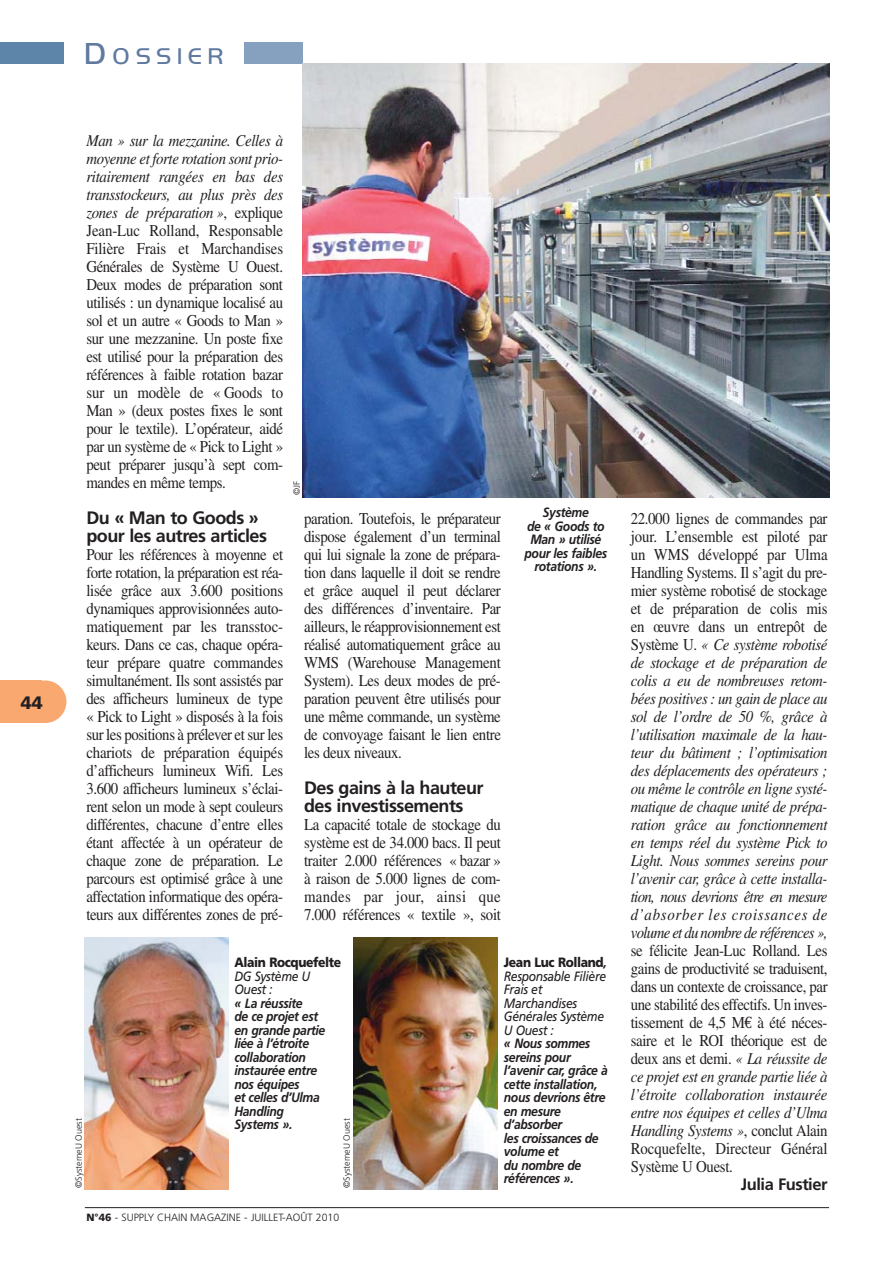
<style>
.page{position:relative;width:893px;height:1263px;background:#fff}
.page>*{position:absolute;margin:0;border:0;box-sizing:border-box;transform-origin:0 0}
.t1{font:20.25px "Hancock Park Light Laser";letter-spacing:.325em;color:#6079a0}
.t2{font:700 18px/18px "Frutiger";letter-spacing:-.03em;color:#231f20}
.t3{font:900 18px "Frutiger";color:#231f20}
.t4{font:16.5px/18px "Times";letter-spacing:-.025em;color:#231f20;text-align:justify;scale:.9 1}
.t5{font:italic 16.5px/18px "Times";letter-spacing:-.045em;color:#231f20;text-align:justify;scale:.9 1}
.t6{font:700 16.5px "Frutiger";letter-spacing:-.03em;color:#231f20}
.t7{font:italic 700 13.5px/13.5px "Frutiger";letter-spacing:-.03em;color:#231f20;scale:.9 1}
.t8{font:italic 13.5px/13.5px "Frutiger";letter-spacing:-.03em;color:#231f20;scale:.9 1}
.t9{font:900 13.5px "Frutiger";letter-spacing:-.03em;color:#231f20;scale:.9 1}
.t10{font:300 10.5px "Frutiger";color:#231f20}
.t11{font:300 9px "Frutiger";color:#231f20}
.s1{font-size:27px}
.s2{font-style:italic}
.s3{font-weight:900}
.s4{font-weight:900;font-style:normal}
.s5{font-weight:700}
.s6{font-style:normal}
.s7{font-family:"Euro Serif"}
</style>
<div class="page">
<div style="left:24px;top:680px;width:42px;height:43px;background:#f9a870;border-radius:50%"></div>
<div style="left:0;top:680px;width:42px;height:43px;background:#f9a870"></div>
<hr style="left:85px;top:1207px;width:744px;height:1px;background:#231f20">
<div style="left:244px;top:43px;width:59px;height:21px;background:#85a1bf"></div>
<div style="left:0;top:43px;width:64px;height:21px;background:#5c85a9"></div>
<img style="left:85px;top:938px;width:143px;height:252px">
<img style="left:354px;top:938px;width:143px;height:252px">
<img style="left:303px;top:64px;width:526px;height:434px">
<p class="t3" style="left:21px;top:695px;width:24px">44</p>
<p class="t1" style="left:86px;top:49px;width:139px"><span class="s1">D</span>OSSIER</p>
<p class="t4" style="left:86px;top:133px;width:220px"><span class="s2">Man » sur la mezzanine. Celles à moyenne et forte rotation sont prio&shy;ritairement rangées en bas des transstockeurs, au plus près des zones de préparation »</span>, explique Jean-Luc Rolland, Responsable Filière Frais et Marchandises Générales de Système U Ouest.<br>Deux modes de préparation sont utilisés : un dynamique localisé au sol et un autre « Goods to Man » sur une mezzanine. Un poste fixe est utilisé pour la préparation des références à faible rotation bazar sur un modèle de « Goods to Man » (deux postes fixes le sont pour le textile). L’opérateur, aidé par un système de « Pick to Light » peut préparer jusqu’à sept com&shy;mandes en même temps.</p>
<p class="t2" style="left:86px;top:510px;width:182px">Du « Man to Goods » pour les autres articles</p>
<p class="t4" style="left:86px;top:547px;width:220px">Pour les références à moyenne et forte rotation, la préparation est réa&shy;lisée grâce aux 3.600 posi tions dynamiques approvisionnées auto&shy;matiquement par les transstoc&shy;keurs. Dans ce cas, chaque opéra&shy;teur prépare quatre commandes simultanément. Ils sont assistés par des afficheurs lumineux de type « Pick to Light » disposés à la fois sur les positions à prélever et sur les chariots de préparation équipés d’afficheurs lumineux Wifi. Les 3.600 afficheurs lumineux s’éclai&shy;rent selon un mode à sept couleurs différentes, chacune d’entre elles étant affectée à un opérateur de chaque zone de préparation. Le parcours est optimisé grâce à une affectation informatique des opéra&shy;teurs aux différentes zones de pré-</p>
<p class="t11" style="left:293px;top:495px;width:16px;rotate:-90deg">©JF</p>
<p class="t4" style="left:304px;top:511px;width:220px">paration. Toutefois, le préparateur dispose également d’un terminal qui lui signale la zone de prépara&shy;tion dans laquelle il doit se rendre et grâce auquel il peut déclarer des différences d’inventaire. Par ailleurs, le réapprovisionnement est réalisé automatiquement grâce au WMS (Ware house Management System). Les deux modes de pré&shy;paration peuvent être utilisés pour une même commande, un système de convoyage faisant le lien entre les deux niveaux.</p>
<p class="t2" style="left:304px;top:780px;width:181px">Des gains à la hauteur des investissements</p>
<p class="t4" style="left:304px;top:817px;width:220px">La capacité totale de stockage du système est de 34.000 bacs. Il peut traiter 2.000 références « bazar » à raison de 5.000 lignes de com&shy;mandes par jour, ainsi que 7.000 références « textile », soit</p>
<p class="t7" style="left:524px;top:507px;width:93px;text-align:center">Système<br>de « Goods to<br>Man » utilisé pour les faibles rotations ».</p>
<p class="t9" style="left:234px;top:957px;width:120px">Alain Rocquefelte</p>
<p class="t8" style="left:234px;top:970px;width:86px">DG Système U<br>Ouest :</p>
<p class="t7" style="left:234px;top:997px;width:102px">« La réussite<br>de ce projet est en grande partie liée à l’étroite collaboration instaurée entre nos équipes<br>et celles d’Ulma<br>Handling<br>Systems ».</p>
<p class="t11" style="left:75px;top:1188px;width:71px;rotate:-90deg">©SystemeU Ouest</p>
<p class="t11" style="left:343px;top:1188px;width:71px;rotate:-90deg">©SystemeU Ouest</p>
<p class="t10" style="left:86px;top:1213px;width:254px"><span class="s3">N°46</span> - SUPPLY CHAIN MAGAZINE - JUILLET-AOÛT 2010</p>
<p class="t8" style="left:504px;top:957px;width:116px"><span class="s4">Jean Luc Rolland</span><span class="s5">,<br></span>Responsable Filière<br>Frais et<br>Marchandises<br>Générales Système<br>U Ouest :</p>
<p class="t7" style="left:504px;top:1038px;width:117px">« Nous sommes sereins pour l’avenir car, grâce à cette installation, nous devrions être en mesure d’absorber<br>les croissances de volume et<br>du nombre de références ».</p>
<p class="t5" style="left:631px;top:511px;width:220px"><span class="s6">22.000 lignes de commandes par jour. L’en semble est piloté par un WMS développé par Ulma Handling Systems. Il s’agit du pre&shy;mier système robotisé de stockage et de préparation de colis mis en œuvre dans un entrepôt de Système U.</span> « Ce système robotisé de stockage et de préparation de colis a eu de nombreuses retom&shy;bées positives : un gain de place au sol de l’ordre de 50 %, grâce à l’utilisation maximale de la hau&shy;teur du bâtiment ; l’optimisation des déplacements des opérateurs ; ou même le contrôle en ligne systé&shy;matique de chaque unité de prépa&shy;ration grâce au fonctionnement en temps réel du système Pick to Light. Nous sommes sereins pour l’avenir car, grâce à cette installa&shy;tion, nous devrions être en mesure d’absorber les croissances de volume et du nombre de références »,</p>
<p class="t4" style="left:631px;top:943px;width:220px">se félicite Jean-Luc Rolland. Les gains de productivité se traduisent, dans un contexte de croissance, par une stabilité des effectifs. Un inves&shy;tissement de 4,5 M<span class="s7">€</span> à été néces&shy;saire et le ROI théorique est de deux ans et demi. <span class="s2">« La réussite de ce projet est en grande partie liée à l’étroite collaboration instaurée entre nos équipes et celles d’Ulma Hand ling Systems »</span>, conclut Alain Rocquefelte, Directeur Général Système U Ouest.</p>
<p class="t6" style="left:741px;top:1177px;width:88px">Julia Fustier</p>
</div>
